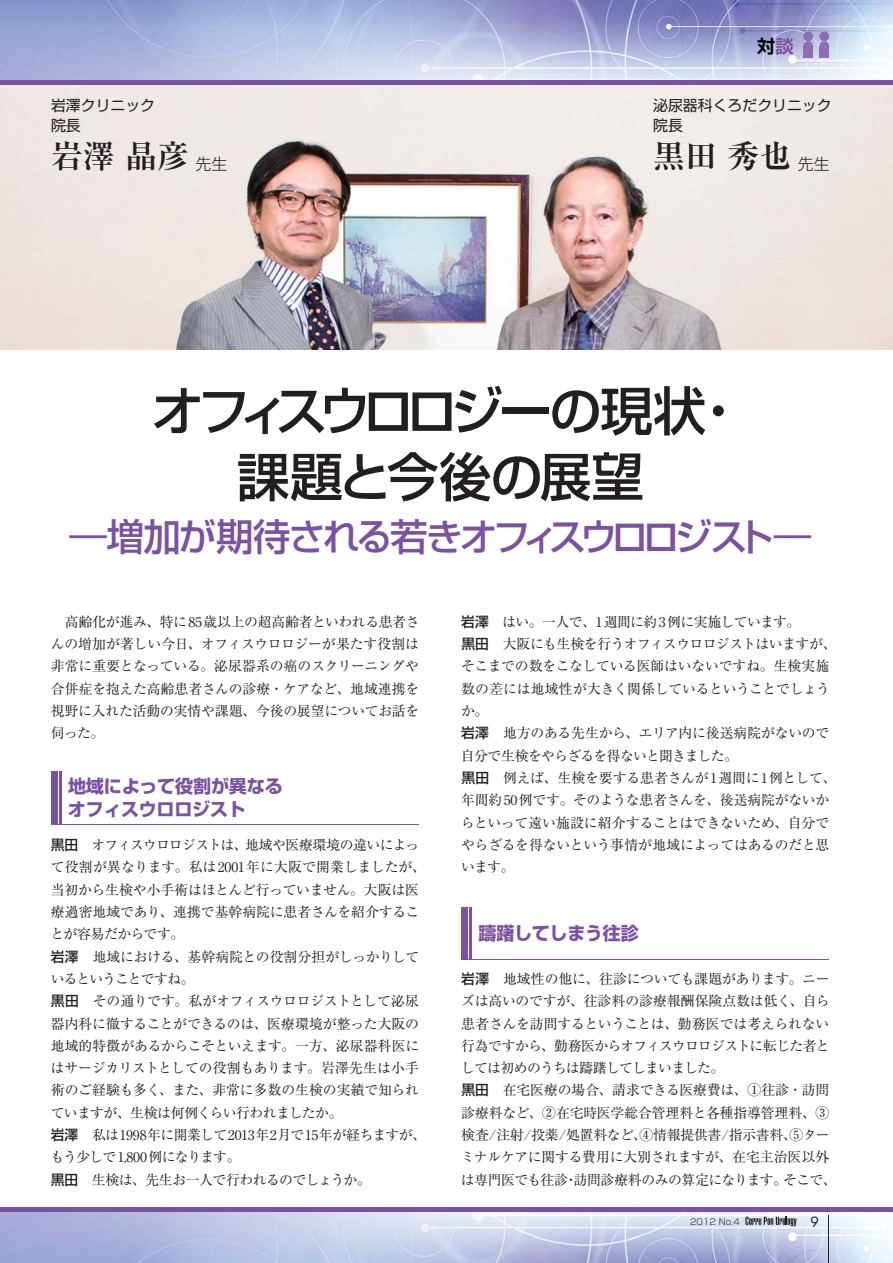
<style>
.page{position:relative;width:893px;height:1263px;background:#fff}
.page>*{position:absolute;margin:0;border:0;box-sizing:border-box;transform-origin:0 0}
.t1{font:52.5px/66px "Shin Go Pro Medium 90 pv RKSJ H";letter-spacing:-.07em;color:#231f20;text-align:center}
.t2{font:37.5px "Shin Go Pro Medium 90 pv RKSJ H";letter-spacing:-.095em;color:#7c51a1}
.t3{font:31.95px "Ryumin Pro Bold 90 pv RKSJ H";color:#231f20}
.t4{font:18px/22.4px "Shin Go Pro Bold 90 pv RKSJ H";letter-spacing:-.015em;color:#7c51a1}
.t5{font:18px "Shin Go Pro De Bold 90 pv RKSJ H";color:#000}
.t6{font:14.85px/20.2px "Shin Go Pro Regular 90 pv RKSJ H";color:#231f20}
.t7{font:13.8px/22.4px "Ryumin regular 83 pv RKSJ H";letter-spacing:-.02em;color:#231f20}
.t8{font:13.8px "Futura";color:#231f20}
.t9{font:8.55px "Shin Go Pro Light 90 pv RKSJ H";color:#231f20}
.s1{font-family:"Shin Go Pro Light 90 pv RKSJ H";font-size:15.9px}
.s2{color:#7c51a1}
.s3{font-family:"Ryumin Pro Regular 90 pv RKSJ H"}
.s4{font-family:"Shin Go Pro Medium 90 pv RKSJ H"}
</style>
<div class="page">
<img style="left:0;top:0;width:893px;height:81px">
<img style="left:0;top:1212px;width:893px;height:51px">
<hr style="left:0;top:81px;width:893px;height:4px;background:#7c51a1">
<hr style="left:0;top:1208px;width:893px;height:4px;background:#7c51a1">
<svg style="left:745px;top:1216px;width:52px;height:10px"></svg>
<hr style="left:828px;top:1215px;width:1px;height:48px;background:#231f20">
<img style="left:0;top:85px;width:893px;height:265px">
<div style="left:461px;top:907px;width:7px;height:52px;background:#7c51a1"></div>
<hr style="left:461px;top:959px;width:368px;height:1px;background:#7c51a1">
<div style="left:51px;top:771px;width:6px;height:53px;background:#7c51a1"></div>
<hr style="left:51px;top:824px;width:368px;height:1px;background:#7c51a1">
<div style="left:819px;top:31px;width:10px;height:10px;background:#8f6eb0;border-radius:50%"></div>
<div style="left:819px;top:41px;width:10px;height:10px;background:#8f6eb0;border-radius:50%"></div>
<div style="left:819px;top:46px;width:10px;height:12px;background:#8f6eb0"></div>
<div style="left:803px;top:31px;width:10px;height:10px;background:#8f6eb0;border-radius:50%"></div>
<div style="left:803px;top:41px;width:10px;height:10px;background:#8f6eb0;border-radius:50%"></div>
<div style="left:803px;top:46px;width:10px;height:12px;background:#8f6eb0"></div>
<hr style="left:60px;top:771px;width:2px;height:53px;background:#7c51a1">
<hr style="left:470px;top:907px;width:2px;height:52px;background:#7c51a1">
<p class="t6" style="left:51px;top:97px;width:106px">岩澤クリニック院長</p>
<h3 class="t3" style="left:51px;top:144px;width:178px">岩澤 晶彦<span class="s1">先生</span></h3>
<h3 class="t5" style="left:757px;top:40px;width:38px">対<span class="s2">談</span></h3>
<p class="t6" style="left:653px;top:97px;width:180px">泌尿器科くろだクリニック院長</p>
<h3 class="t3" style="left:653px;top:144px;width:178px">黒田 秀也<span class="s1">先生</span></h3>
<h1 class="t1" style="left:151px;top:385px;width:595px">オフィスウロロジーの現状・課題と今後の展望</h1>
<h2 class="t2" style="left:69px;top:522px;width:743px">―増加が期待される若きオフィスウロロジスト―</h2>
<p class="t7" style="left:51px;top:612px;width:370px;text-align:justify">　高齢化が進み、特に85歳以上の超高齢者といわれる患者さんの増加が著しい今日、オフィスウロロジーが果たす役割は非常に重要となっている。泌尿器系の癌のスクリーニングや合併症を抱えた高齢患者さんの診療・ケアなど、地域連携を視野に入れた活動の実情や課題、今後の展望についてお話を伺った<span class="s3">。</span></p>
<h3 class="t4" style="left:68px;top:778px;width:217px">地域によって役割が異なるオフィスウロロジスト</h3>
<p class="t7" style="left:50px;top:835px;width:377px"><span class="s4">黒田</span>　オフィスウロロジストは、地域や医療環境の違いによって役割が異なります。私は2001年に大阪で開業しましたが、当初から生検や小手術はほとんど行っていません。大阪は医療過密地域であり、連携で基幹病院に患者さんを紹介することが容易だからです。<br><span class="s4">岩澤</span>　地域における、基幹病院との役割分担がしっかりしているということですね。<br><span class="s4">黒田</span>　その通りです。私がオフィスウロロジストとして泌尿器内科に徹することができるのは、医療環境が整った大阪の地域的特徴があるからこそといえます。一方、泌尿器科医にはサージカリストとしての役割もあります。岩澤先生は小手術のご経験も多く、また、非常に多数の生検の実績で知られていますが、生検は何例くらい行われましたか。<br><span class="s4">岩澤</span>　私は1998年に開業して2013年2月で15年が経ちますが、もう少しで1,800例になります。<br><span class="s4">黒田</span>　生検は、先生お一人で行われるのでしょうか。</p>
<p class="t7" style="left:461px;top:612px;width:377px"><span class="s4">岩澤</span>　はい。一人で、1週間に約3例に実施しています。<br><span class="s4">黒田</span>　大阪にも生検を行うオフィスウロロジストはいますが、そこまでの数をこなしている医師はいないですね。生検実施数の差には地域性が大きく関係しているということでしょうか。<br><span class="s4">岩澤</span>　地方のある先生から、エリア内に後送病院がないので自分で生検をやらざるを得ないと聞きました。<br><span class="s4">黒田</span>　例えば、生検を要する患者さんが1週間に1例として、年間約50例です。そのような患者さんを、後送病院がないからといって遠い施設に紹介することはできないため、自分でやらざるを得ないという事情が地域によってはあるのだと思います<span class="s3">。</span></p>
<h3 class="t4" style="left:478px;top:924px;width:162px">躊躇してしまう往診</h3>
<p class="t7" style="left:461px;top:969px;width:377px"><span class="s4">岩澤</span>　地域性の他に、往診についても課題があります。ニーズは高いのですが、往診料の診療報酬保険点数は低く、自ら患者さんを訪問するということは、勤務医では考えられない行為ですから、勤務医からオフィスウロロジストに転じた者としては初めのうちは躊躇してしまいました。<br><span class="s4">黒田</span>　在宅医療の場合、請求できる医療費は、①往診・訪問診療料など、②在宅時医学総合管理料と各種指導管理料、③検査/注射/投薬/処置料など、④情報提供書/指示書料、⑤ターミナルケアに関する費用に大別されますが、在宅主治医以外は専門医でも往診・訪問診療料のみの算定になります。そこで、</p>
<p class="t9" style="left:690px;top:1218px;width:51px">2012 No.4</p>
<p class="t8" style="left:810px;top:1215px;width:10px">9</p>
</div>
